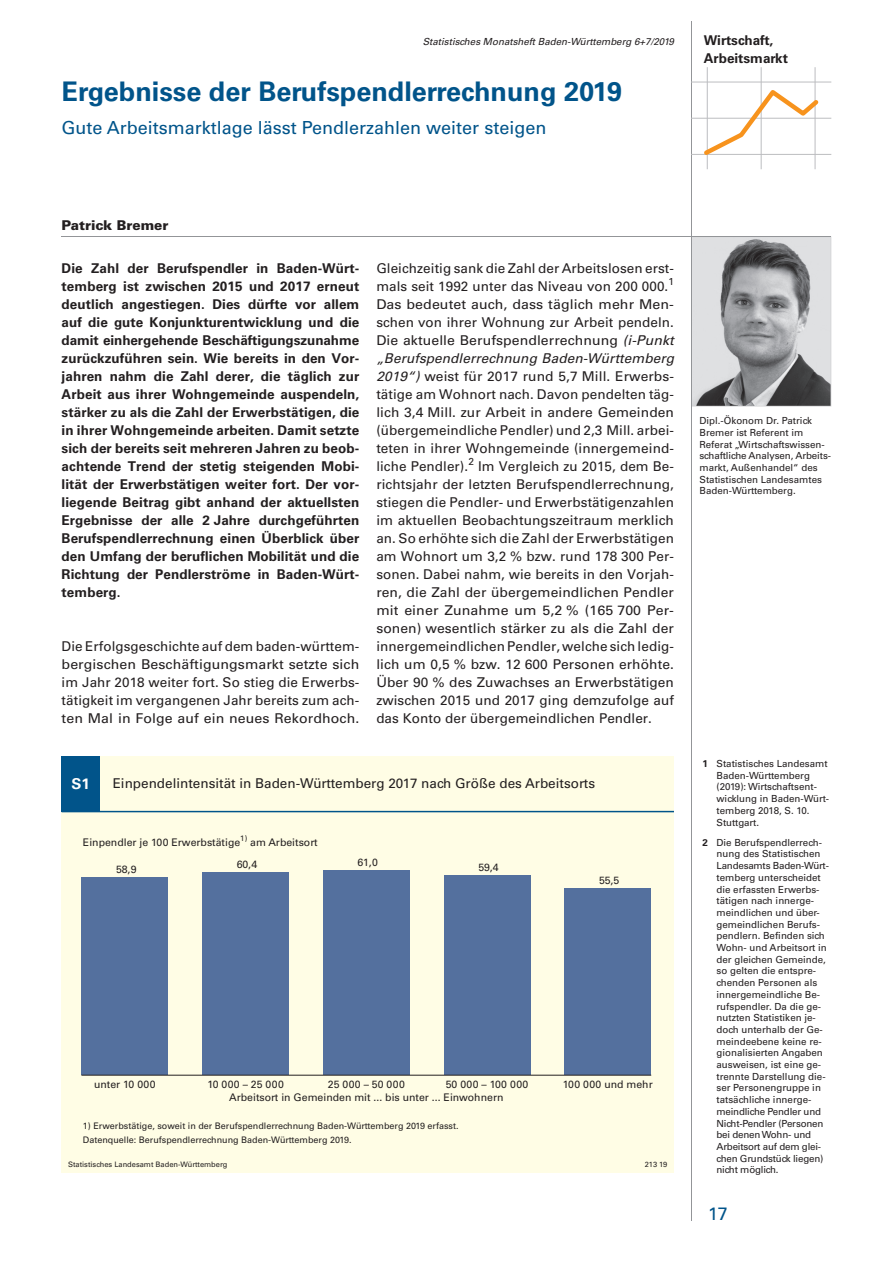
<style>
.page{position:relative;width:893px;height:1263px;background:#fff}
.page>*{position:absolute;margin:0;border:0;box-sizing:border-box;transform-origin:0 0}
.t1{font:700 27px "Univers";color:#01548a}
.t2{font:18px "Univers";color:#01548a}
.t3{font:700 15px "Univers";color:#fff}
.t4{font:13.5px/18px "Univers";letter-spacing:.005em;color:#231f20;text-align:justify}
.t5{font:700 13.5px/18px "Univers";letter-spacing:.005em;color:#231f20}
.t6{font:900 13.5px "Univers";color:#231f20}
.t7{font:10.5px "Univers";color:#231f20}
.t8{font:10.5px "Univers";letter-spacing:.04em;color:#231f20}
.t9{font:9.75px/11.7px "Univers";color:#231f20}
.t10{font:italic 9.75px "Univers";color:#231f20}
.t11{font:9px/13.5px "Univers";color:#231f20}
.t12{font:7.5px "Univers";color:#231f20}
.s1{font-style:italic}
.s2{font-weight:700}
</style>
<div class="page">
<svg style="left:692px;top:237px;width:139px;height:169px;background:#a6a7a9"></svg>
<hr style="left:62px;top:236px;width:769px;height:1px;background:#939598">
<hr style="left:691px;top:21px;width:1px;height:1199px;background:#939598">
<hr style="left:691px;top:82px;width:140px;height:1px;background:#bcbdc0">
<hr style="left:691px;top:118px;width:140px;height:1px;background:#bcbdc0">
<hr style="left:691px;top:154px;width:140px;height:1px;background:#bcbdc0">
<hr style="left:707px;top:67px;width:1px;height:102px;background:#bcbdc0">
<hr style="left:761px;top:67px;width:1px;height:102px;background:#bcbdc0">
<hr style="left:815px;top:67px;width:1px;height:102px;background:#bcbdc0">
<svg style="left:700px;top:86px;width:122px;height:73px"></svg>
<div style="left:62px;top:756px;width:612px;height:417px;background:#fffde5"></div>
<div style="left:62px;top:756px;width:38px;height:55px;background:#01548a"></div>
<div style="left:81px;top:877px;width:87px;height:198px;background:#54709e"></div>
<div style="left:202px;top:872px;width:87px;height:203px;background:#54709e"></div>
<div style="left:323px;top:870px;width:87px;height:205px;background:#54709e"></div>
<div style="left:444px;top:876px;width:86px;height:199px;background:#54709e"></div>
<div style="left:564px;top:889px;width:87px;height:186px;background:#54709e"></div>
<hr style="left:81px;top:1075px;width:570px;height:1px;background:#231f20">
<hr style="left:62px;top:811px;width:612px;height:1px;background:#01548a">
<p class="t10" style="left:423px;top:35px;width:253px">Statistisches Monatsheft Baden-Württemberg 6+7/2019</p>
<p class="t5" style="left:704px;top:31px;width:86px">Wirtschaft,<br>Arbeitsmarkt</p>
<h1 class="t1" style="left:62px;top:76px;width:562px">Ergebnisse der Berufspendlerrechnung 2019</h1>
<h2 class="t2" style="left:62px;top:117px;width:486px">Gute Arbeitsmarktlage lässt Pendlerzahlen weiter steigen</h2>
<p class="t6" style="left:62px;top:216px;width:108px">Patrick Bremer</p>
<p class="t5" style="left:62px;top:259px;width:299px;text-align:justify">Die Zahl der Berufspendler in Baden-Würt&shy;temberg ist zwischen 2015 und 2017 erneut deutlich angestiegen. Dies dürfte vor allem auf die gute Konjunkturentwicklung und die damit einhergehende Beschäftigungszunahme zurückzuführen sein. Wie bereits in den Vor&shy;jahren nahm die Zahl derer, die täglich zur Arbeit aus ihrer Wohngemeinde auspendeln, stärker zu als die Zahl der Erwerbstätigen, die in ihrer Wohngemeinde arbeiten. Damit setzte sich der bereits seit mehreren Jahren zu beob&shy;achtende Trend der stetig steigenden Mobi&shy;lität der Erwerbstätigen weiter fort. Der vor&shy;liegende Beitrag gibt anhand der aktuellsten Ergebnisse der alle 2 Jahre durchgeführten Berufspendlerrechnung einen Überblick über den Umfang der beruflichen Mobilität und die Richtung der Pendlerströme in Baden-Würt&shy;temberg.</p>
<p class="t4" style="left:62px;top:637px;width:299px">Die Erfolgsgeschichte auf dem baden-württem&shy;bergischen Beschäftigungsmarkt setzte sich im Jahr 2018 weiter fort. So stieg die Erwerbs&shy;tätigkeit im vergangenen Jahr bereits zum ach&shy;ten Mal in Folge auf ein neues Rekordhoch.</p>
<p class="t4" style="left:376px;top:259px;width:299px">Gleichzeitig sank die Zahl der Arbeitslosen erst&shy;mals seit 1992 unter das Niveau von 200 000.<sup>1<br></sup>Das bedeutet auch, dass täglich mehr Men&shy;schen von ihrer Wohnung zur Arbeit pendeln.<br>Die aktuelle Berufspendlerrechnung <span class="s1">(i-Punkt „Berufspendlerrechnung Baden-Württemberg 2019“)</span> weist für 2017 rund 5,7 Mill. Erwerbs&shy;tätige am Wohnort nach. Davon pendelten täg&shy;lich 3,4 Mill. zur Arbeit in andere Gemeinden (übergemeindliche Pendler) und 2,3 Mill. arbei&shy;teten in ihrer Wohngemeinde (innergemeind&shy;liche Pendler).<sup>2</sup> Im Vergleich zu 2015, dem Be&shy;richtsjahr der letzten Berufspendlerrechnung, stiegen die Pendler- und Erwerbstätigenzahlen im aktuellen Beobachtungszeitraum merklich an. So erhöhte sich die Zahl der Erwerbstätigen am Wohnort um 3,2 % bzw. rund 178 300 Per&shy;sonen. Dabei nahm, wie bereits in den Vorjah&shy;ren, die Zahl der übergemeindlichen Pendler mit einer Zunahme um 5,2 % (165 700 Per&shy;sonen) wesentlich stärker zu als die Zahl der innergemeindlichen Pendler, welche sich ledig&shy;lich um 0,5 % bzw. 12 600 Personen erhöhte.<br>Über 90 % des Zuwachses an Erwerbstätigen zwischen 2015 und 2017 ging demzufolge auf das Konto der übergemeindlichen Pendler.</p>
<p class="t3" style="left:72px;top:774px;width:20px">S1</p>
<p class="t4" style="left:113px;top:774px;width:484px">Einpendelintensität in Baden-Württemberg 2017 nach Größe des Arbeitsorts</p>
<p class="t7" style="left:83px;top:836px;width:236px">Einpendler je 100 Erwerbstätige<sup>1)</sup> am Arbeitsort</p>
<p class="t7" style="left:116px;top:863px;width:22px">58,9</p>
<p class="t7" style="left:237px;top:858px;width:22px">60,4</p>
<p class="t7" style="left:358px;top:856px;width:22px">61,0</p>
<p class="t7" style="left:478px;top:861px;width:22px">59,4</p>
<p class="t7" style="left:599px;top:874px;width:22px">55,5</p>
<p class="t7" style="left:94px;top:1078px;width:63px">unter 10 000</p>
<p class="t8" style="left:207px;top:1078px;width:78px">10 000 – 25 000</p>
<p class="t8" style="left:328px;top:1078px;width:78px">25 000 – 50 000</p>
<p class="t8" style="left:446px;top:1078px;width:84px">50 000 – 100 000</p>
<p class="t7" style="left:563px;top:1078px;width:91px">100 000 und mehr</p>
<p class="t7" style="left:229px;top:1090px;width:276px">Arbeitsort in Gemeinden mit ... bis unter ... Einwohnern</p>
<p class="t11" style="left:83px;top:1119px;width:377px">1) Erwerbstätige, soweit in der Berufspendlerrechnung Baden-Württemberg 2019 erfasst.<br>Datenquelle: Berufspendlerrechnung Baden-Württemberg 2019.</p>
<p class="t12" style="left:68px;top:1159px;width:161px">Statistisches Landesamt Baden-Württemberg</p>
<p class="t12" style="left:645px;top:1159px;width:24px">213 19</p>
<p class="t9" style="left:699px;top:415px;width:133px">Dipl.-Ökonom Dr. Patrick<br>Bremer ist Referent im<br>Referat „Wirtschaftswissen&shy;schaftliche Analysen, Arbeits&shy;markt, Außenhandel“ des<br>Statistischen Landesamtes<br>Baden-Württemberg.</p>
<p class="t9" style="left:716px;top:758px;width:114px;text-indent:-14px"><span class="s2">1</span> Statistisches Landesamt<br>Baden-Württemberg (2019): Wirtschaftsent&shy;wicklung in Baden-Würt&shy;temberg 2018, S. 10.<br>Stuttgart.</p>
<p class="t9" style="left:716px;top:836px;width:114px;text-indent:-14px"><span class="s2">2</span> Die Berufspendlerrech&shy;nung des Statistischen<br>Landesamts Baden-Würt&shy;temberg unterscheidet die erfassten Erwerbs&shy;tätigen nach innerge&shy;meindlichen und über&shy;gemeindlichen Berufs&shy;pendlern. Befinden sich<br>Wohn- und Arbeitsort in der gleichen Gemeinde, so gelten die entspre&shy;chenden Personen als innergemeindliche Be&shy;rufspendler. Da die ge&shy;nutzten Statistiken je&shy;doch unterhalb der Ge&shy;meindeebene keine re&shy;gionalisierten Angaben ausweisen, ist eine ge&shy;trennte Darstellung die&shy;ser Personengruppe in tatsächliche innerge&shy;meindliche Pendler und<br>Nicht-Pendler (Personen bei denen Wohn- und<br>Arbeitsort auf dem glei&shy;chen Grundstück liegen) nicht möglich.</p>
<h2 class="t2" style="left:708px;top:1203px;width:21px">17</h2>
</div>
